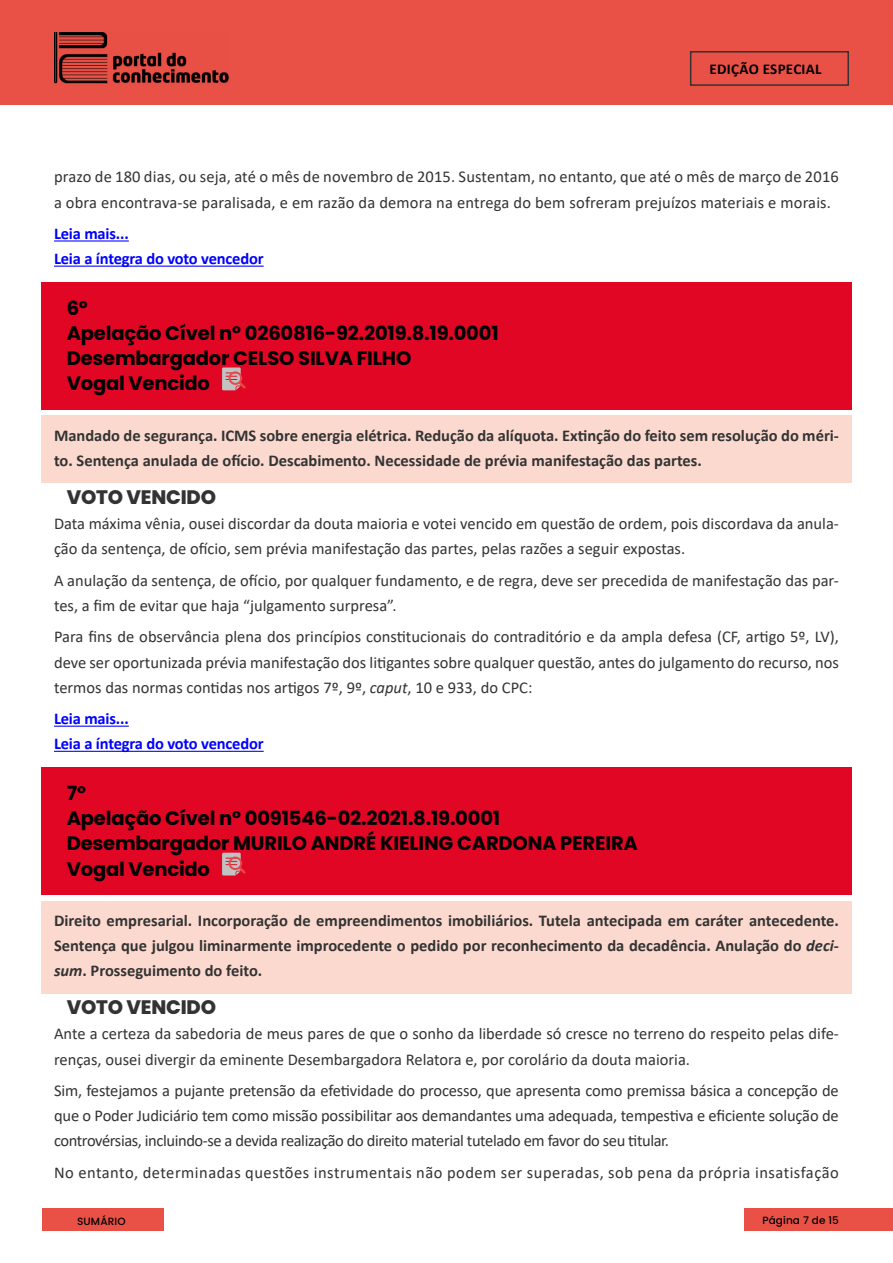
<style>
.page{position:relative;width:893px;height:1263px;background:#fff}
.page>*{position:absolute;margin:0;border:0;box-sizing:border-box;transform-origin:0 0}
.t1{font:700 19.5px/25.2px "Poppins";letter-spacing:-.01em;color:#000}
.t2{font:800 19.5px "Poppins";letter-spacing:-.01em;color:#333}
.t3{font:16.5px/25.2px "Calibri";color:#333}
.t4{font:700 16.5px/25.2px "Calibri";color:#333}
.t5{font:16.5px "Calibri";letter-spacing:.03em;color:#333}
.t6{font:700 16.5px/25.2px "Calibri";letter-spacing:-.01em;color:#00f}
.t7{font:700 15px "Calibri";letter-spacing:.02em;color:#000}
.t8{font:500 10.5px "Poppins";letter-spacing:.01em;color:#000}
.s1{font-style:italic}
</style>
<div class="page">
<div style="left:0;top:0;width:893px;height:105px;background:#e95046"></div>
<img style="left:55px;top:33px;width:173px;height:51px">
<div style="left:690px;top:51px;width:159px;height:35px;border:2px solid #333"></div>
<div style="left:744px;top:1209px;width:149px;height:22px;background:#e95046"></div>
<div style="left:43px;top:1209px;width:121px;height:22px;background:#e95046"></div>
<hr style="left:54px;top:240px;width:75px;height:2px;background:#00f">
<hr style="left:54px;top:266px;width:210px;height:1px;background:#00f">
<div style="left:41px;top:416px;width:811px;height:67px;background:#fbd9cf"></div>
<hr style="left:54px;top:726px;width:75px;height:1px;background:#00f">
<hr style="left:54px;top:751px;width:210px;height:1px;background:#00f">
<div style="left:41px;top:901px;width:811px;height:92px;background:#fbd9cf"></div>
<div style="left:41px;top:282px;width:811px;height:128px;background:#e20625"></div>
<div style="left:41px;top:767px;width:811px;height:128px;background:#e20625"></div>
<p class="t7" style="left:710px;top:58px;width:114px">EDIÇÃO ESPECIAL</p>
<p class="t3" style="left:54px;top:164px;width:786px">prazo de 180 dias, ou seja, até o mês de novembro de 2015. Sustentam, no entanto, que até o mês de março de 2016 a obra encontrava-se paralisada, e em razão da demora na entrega do bem sofreram prejuízos materiais e morais.</p>
<p class="t6" style="left:54px;top:221px;width:211px">Leia mais...<br>Leia a íntegra do voto vencedor</p>
<p class="t1" style="left:67px;top:296px;width:433px">6º<br>Apelação Cível nº 0260816-92.2019.8.19.0001<br>Desembargador CELSO SILVA FILHO<br>Vogal Vencido</p>
<p class="t4" style="left:54px;top:423px;width:786px">Mandado de segurança. ICMS sobre energia elétrica. Redução da alíquota. Extinção do feito sem resolução do méri&shy;to. Sentença anulada de ofício. Descabimento. Necessidade de prévia manifestação das partes.</p>
<p class="t2" style="left:67px;top:486px;width:151px">VOTO VENCIDO</p>
<p class="t3" style="left:54px;top:511px;width:786px">Data máxima vênia, ousei discordar da douta maioria e votei vencido em questão de ordem, pois discordava da anula&shy;ção da sentença, de ofício, sem prévia manifestação das partes, pelas razões a seguir expostas.</p>
<p class="t3" style="left:54px;top:567px;width:786px">A anulação da sentença, de ofício, por qualquer fundamento, e de regra, deve ser precedida de manifestação das par&shy;tes, a fim de evitar que haja “julgamento surpresa”.</p>
<p class="t3" style="left:54px;top:624px;width:786px;text-align:justify">Para fins de observância plena dos princípios constitucionais do contraditório e da ampla defesa (CF, artigo 5º, LV), deve ser oportunizada prévia manifestação dos litigantes sobre qualquer questão, antes do julgamento do recurso, nos termos das normas contidas nos artigos 7º, 9º, <span class="s1">caput</span>, 10 e 933, do CPC:</p>
<p class="t6" style="left:54px;top:706px;width:211px">Leia mais...<br>Leia a íntegra do voto vencedor</p>
<p class="t1" style="left:67px;top:781px;width:573px">7º<br>Apelação Cível nº 0091546-02.2021.8.19.0001<br>Desembargador MURILO ANDRÉ KIELING CARDONA PEREIRA<br>Vogal Vencido</p>
<p class="t4" style="left:54px;top:908px;width:786px;text-align:justify">Direito empresarial. Incorporação de empreendimentos imobiliários. Tutela antecipada em caráter antecedente.<br>Sentença que julgou liminarmente improcedente o pedido por reconhecimento da decadência. Anulação do <span class="s1">deci&shy;sum</span>. Prosseguimento do feito.</p>
<p class="t2" style="left:67px;top:996px;width:151px">VOTO VENCIDO</p>
<p class="t3" style="left:54px;top:1021px;width:786px">Ante a certeza da sabedoria de meus pares de que o sonho da liberdade só cresce no terreno do respeito pelas dife&shy;renças, ousei divergir da eminente Desembargadora Relatora e, por corolário da douta maioria.</p>
<p class="t3" style="left:54px;top:1078px;width:786px;text-align:justify">Sim, festejamos a pujante pretensão da efetividade do processo, que apresenta como premissa básica a concepção de que o Poder Judiciário tem como missão possibilitar aos demandantes uma adequada, tempestiva e eficiente solução de controvérsias, incluindo-se a devida realização do direito material tutelado em favor do seu titular.</p>
<p class="t5" style="left:54px;top:1161px;width:786px">No entanto, determinadas questões instrumentais não podem ser superadas, sob pena da própria insatisfação</p>
<p class="t8" style="left:77px;top:1216px;width:50px">SUMÁRIO</p>
<p class="t8" style="left:762px;top:1214px;width:78px">Página 7 de 15</p>
</div>
